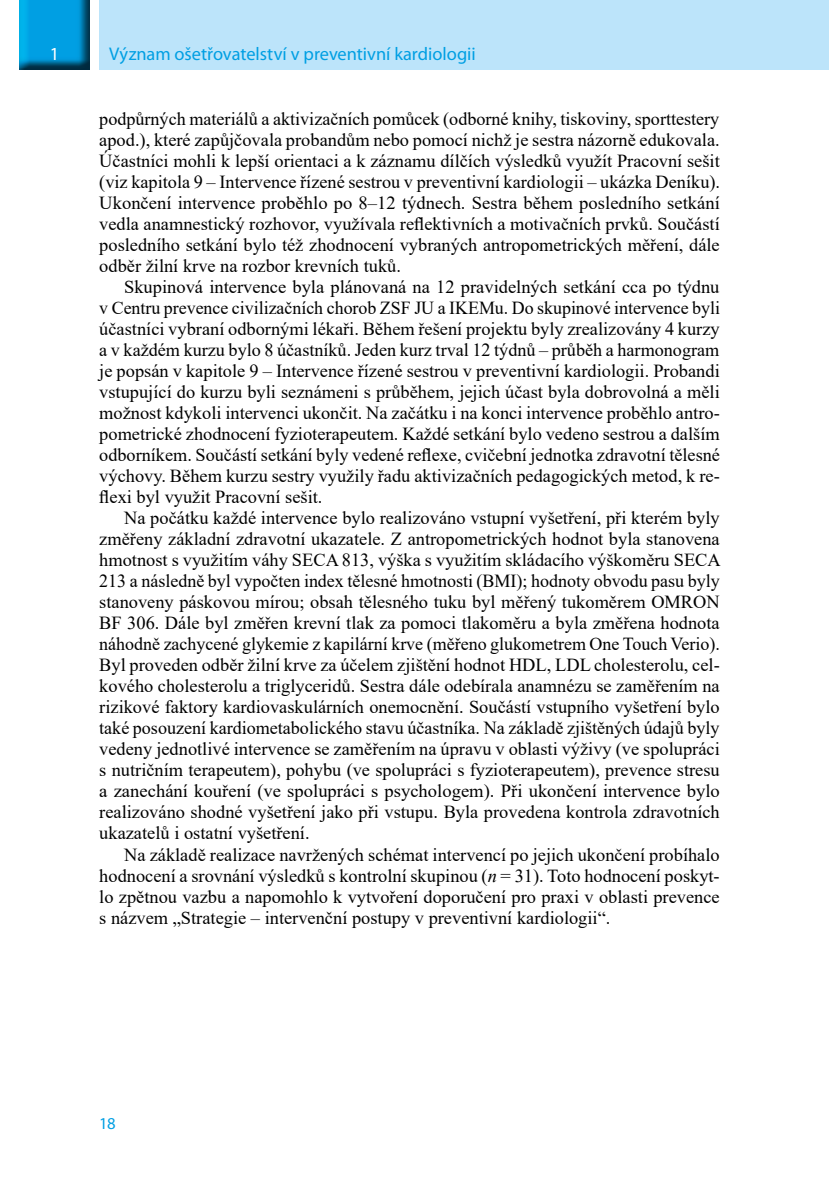
<style>
.page{position:relative;width:829px;height:1191px;background:#fff}
.page>*{position:absolute;margin:0;border:0;box-sizing:border-box;transform-origin:0 0}
.t1{font:18.38px/21px "Times New Roman";color:#000;text-align:justify}
.t2{font:18.38px "Myriad Pro";letter-spacing:-.005em;color:#009fe3}
.t3{font:18.38px "Myriad Pro";color:#fff}
.t4{font:16.62px "Myriad Pro";color:#009fe3}
.s1{font-style:italic}
</style>
<div class="page">
<div style="left:99px;top:0;width:729px;height:69px;background:#bce4fa"></div>
<img style="left:20px;top:0;width:69px;height:69px">
<p class="t3" style="left:50px;top:42px;width:11px">1</p>
<p class="t2" style="left:109px;top:42px;width:368px">Význam ošetřovatelství v preventivní kardiologii</p>
<p class="t1" style="left:99px;top:108px;width:622px">podpůrných materiálů a aktivizačních pomůcek (odborné knihy, tiskoviny, sporttestery apod.), které zapůjčovala probandům nebo pomocí nichž je sestra názorně edukovala.<br>Účastníci mohli k lepší orientaci a k záznamu dílčích výsledků využít Pracovní sešit (viz kapitola 9 – Intervence řízené sestrou v preventivní kardiologii – ukázka Deníku).<br>Ukončení intervence proběhlo po 8–12 týdnech. Sestra během posledního setkání vedla anamnestický rozhovor, využívala reflektivních a motivačních prvků. Součástí posledního setkání bylo též zhodnocení vybraných antropometrických měření, dále odběr žilní krve na rozbor krevních tuků.</p>
<p class="t1" style="left:99px;top:276px;width:622px;text-indent:25px">Skupinová intervence byla plánovaná na 12 pravidelných setkání cca po týdnu v Centru prevence civilizačních chorob ZSF JU a IKEMu. Do skupinové intervence byli účastníci vybraní odbornými lékaři. Během řešení projektu byly zrealizovány 4 kurzy a v každém kurzu bylo 8 účastníků. Jeden kurz trval 12 týdnů – průběh a harmonogram je popsán v kapitole 9 – Intervence řízené sestrou v preventivní kardiologii. Probandi vstupující do kurzu byli seznámeni s průběhem, jejich účast byla dobrovolná a měli možnost kdykoli intervenci ukončit. Na začátku i na konci intervence proběhlo antro&shy;pometrické zhodnocení fyzioterapeutem. Každé setkání bylo vedeno sestrou a dalším odborníkem. Součástí setkání byly vedené reflexe, cvičební jednotka zdravotní tělesné výchovy. Během kurzu sestry využily řadu aktivizačních pedagogických metod, k re&shy;flexi byl využit Pracovní sešit.</p>
<p class="t1" style="left:99px;top:507px;width:623px;text-indent:25px">Na počátku každé intervence bylo realizováno vstupní vyšetření, při kterém byly změřeny základní zdravotní ukazatele. Z antropometrických hodnot byla stanovena hmotnost s využitím váhy SECA 813, výška s využitím skládacího výškoměru SECA 213 a následně byl vypočten index tělesné hmotnosti (BMI); hodnoty obvodu pasu byly stanoveny páskovou mírou; obsah tělesného tuku byl měřený tukoměrem OMRON BF 306. Dále byl změřen krevní tlak za pomoci tlakoměru a byla změřena hodnota náhodně zachycené glykemie z kapilární krve (měřeno glukometrem One Touch Verio).<br>Byl proveden odběr žilní krve za účelem zjištění hodnot HDL, LDL cholesterolu, cel&shy;kového cholesterolu a triglyceridů. Sestra dále odebírala anamnézu se zaměřením na rizikové faktory kardiovaskulárních onemocnění. Součástí vstupního vyšetření bylo také posouzení kardiometabolického stavu účastníka. Na základě zjištěných údajů byly vedeny jednotlivé intervence se zaměřením na úpravu v oblasti výživy (ve spolupráci s nutričním terapeutem), pohybu (ve spolupráci s fyzioterapeutem), prevence stresu a zanechání kouření (ve spolupráci s psychologem). Při ukončení intervence bylo realizováno shodné vyšetření jako při vstupu. Byla provedena kontrola zdravotních ukazatelů i ostatní vyšetření.</p>
<p class="t1" style="left:99px;top:843px;width:622px;text-indent:25px">Na základě realizace navržených schémat intervencí po jejich ukončení probíhalo hodnocení a srovnání výsledků s kontrolní skupinou (<span class="s1">n</span> = 31). Toto hodnocení poskyt&shy;lo zpětnou vazbu a napomohlo k vytvoření doporučení pro praxi v oblasti prevence s názvem „Strategie – intervenční postupy v preventivní kardiologii“.</p>
<p class="t4" style="left:99px;top:1113px;width:18px">18</p>
</div>
